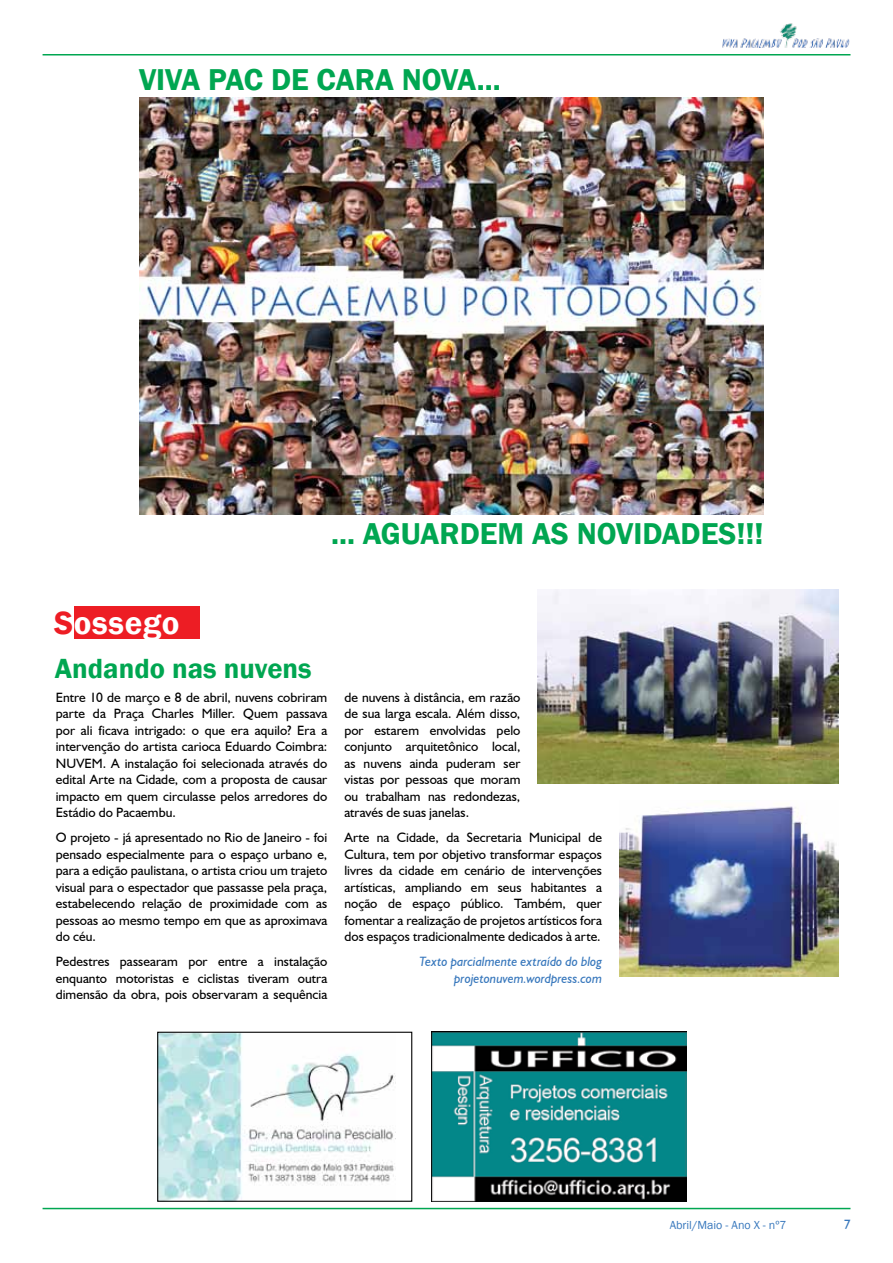
<style>
.page{position:relative;width:893px;height:1263px;background:#fff}
.page>*{position:absolute;margin:0;border:0;box-sizing:border-box;transform-origin:0 0}
.t1{font:600 33px "Franklin Gothic";letter-spacing:.02em;color:#fff}
.t2{font:600 31.05px "Franklin Gothic";color:#00a651}
.t3{font:600 28.5px "Franklin Gothic";color:#00a651}
.t4{font:13.5px/16.5px "Humanist 521 BT";letter-spacing:.005em;color:#000;text-align:justify}
.t5{font:italic 13.5px/16.5px "Humanist 521 BT";letter-spacing:-.005em;color:#3777bc;text-align:right}
.t6{font:13.5px "Humanist 521 BT";color:#3777bc}
.t7{font:12px "Franklin Gothic";color:#3777bc}
.s1{color:#ed1d24}
</style>
<div class="page">
<hr style="left:43px;top:54px;width:807px;height:1px;background:#00a651">
<hr style="left:43px;top:1208px;width:807px;height:1px;background:#00a651">
<img style="left:722px;top:23px;width:128px;height:24px">
<div style="left:74px;top:607px;width:126px;height:32px;background:#ed1d24"></div>
<img style="left:537px;top:589px;width:302px;height:194px">
<img style="left:619px;top:806px;width:220px;height:171px">
<img style="left:139px;top:98px;width:625px;height:416px">
<img style="left:159px;top:1034px;width:237px;height:166px">
<div style="left:157px;top:1032px;width:255px;height:170px;border:1px solid #000"></div>
<img style="left:431px;top:1032px;width:255px;height:170px">
<h2 class="t2" style="left:139px;top:60px;width:363px">VIVA PAC DE CARA NOVA...</h2>
<h2 class="t2" style="left:331px;top:514px;width:434px">... AGUARDEM AS NOVIDADES!!!</h2>
<h1 class="t1" style="left:54px;top:603px;width:127px"><span class="s1">S</span>ossego</h1>
<h3 class="t3" style="left:55px;top:651px;width:258px">Andando nas nuvens</h3>
<p class="t4" style="left:56px;top:689px;width:273px">Entre 10 de março e 8 de abril, nuvens cobriram parte da Praça Charles Miller. Quem passava por ali ficava intrigado: o que era aquilo? Era a intervenção do artista carioca Eduardo Coimbra:<br>NUVEM. A instalação foi selecionada através do edital Arte na Cidade, com a proposta de causar impacto em quem circulasse pelos arredores do Estádio do Pacaembu.</p>
<p class="t4" style="left:56px;top:829px;width:273px">O projeto - já apresentado no Rio de Janeiro - foi pensado especialmente para o espaço urbano e, para a edição paulistana, o artista criou um trajeto visual para o espectador que passasse pela praça, estabelecendo relação de proximidade com as pessoas ao mesmo tempo em que as aproximava do céu.</p>
<p class="t4" style="left:56px;top:953px;width:273px">Pedestres passearam por entre a instalação enquanto motoristas e ciclistas tiveram outra dimensão da obra, pois observaram a sequência</p>
<p class="t4" style="left:344px;top:689px;width:178px">de nuvens à distância, em razão de sua larga escala. Além disso, por estarem envolvidas pelo conjunto arquitetônico local, as nuvens ainda puderam ser vistas por pessoas que moram ou trabalham nas redondezas, através de suas janelas.</p>
<p class="t4" style="left:344px;top:829px;width:259px">Arte na Cidade, da Secretaria Municipal de Cultura, tem por objetivo transformar espaços livres da cidade em cenário de intervenções artísticas, ampliando em seus habitantes a noção de espaço público. Também, quer fomentar a realização de projetos artísticos fora dos espaços tradicionalmente dedicados à arte.</p>
<p class="t5" style="left:419px;top:953px;width:184px">Texto parcialmente extraído do blog projetonuvem.wordpress.com</p>
<p class="t7" style="left:670px;top:1217px;width:118px">Abril/Maio - Ano X - nº7</p>
<p class="t6" style="left:844px;top:1216px;width:8px">7</p>
</div>
